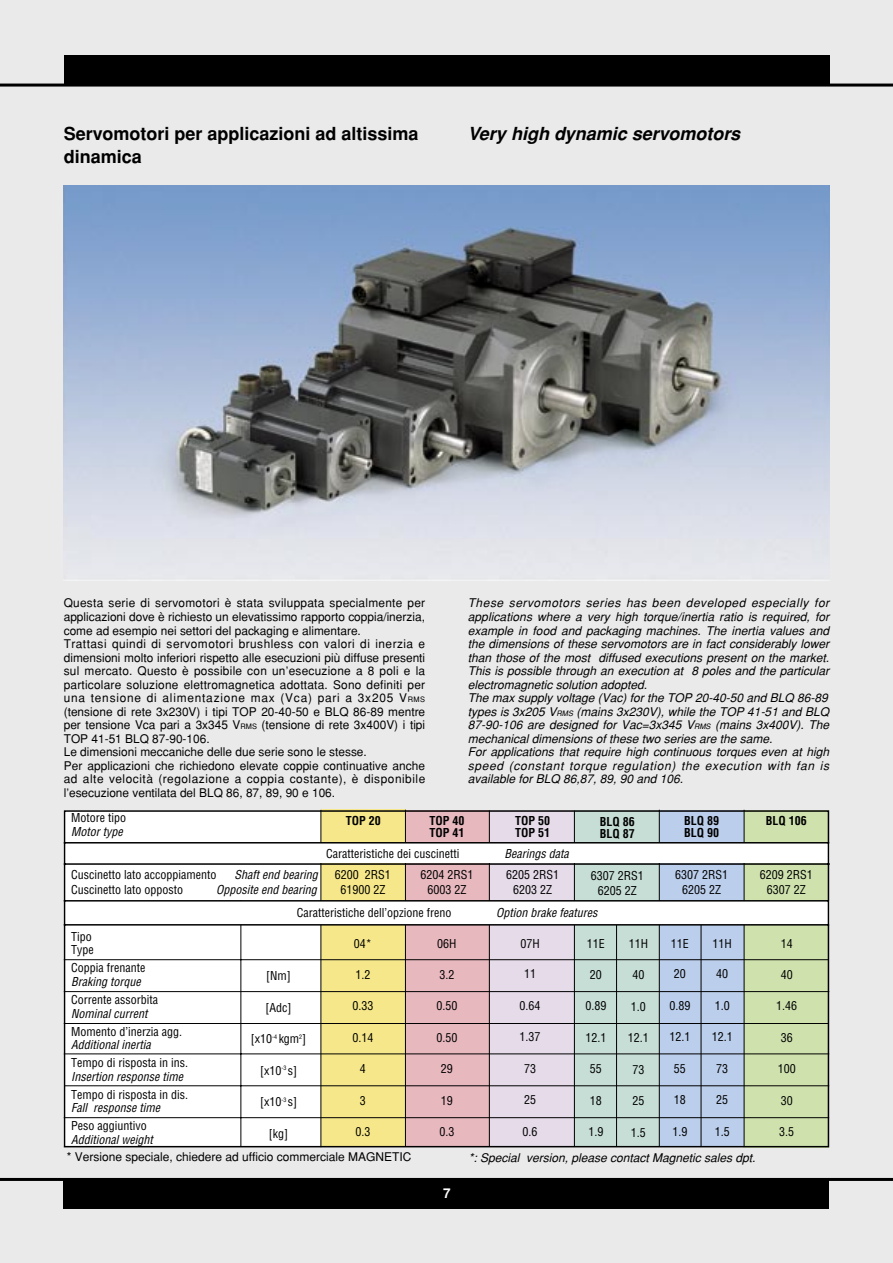
<style>
.page{position:relative;width:893px;height:1263px;background:#eaeaea}
.page>*{position:absolute;margin:0;border:0;box-sizing:border-box;transform-origin:0 0}
.t1{font:700 18px/22.5px "Helvetica";color:#000}
.t2{font:italic 700 18px "Helvetica";color:#000}
.t3{font:700 13.5px "Helvetica";color:#fff}
.t4{font:12px/13.5px "Helvetica";color:#000}
.t5{font:italic 12px/13.5px "Helvetica";color:#000}
.t6{font:condensed 12px/13.5px "Helvetica";color:#000}
.t7{font:italic condensed 12px/13.5px "Helvetica";color:#000}
.t8{font:700 condensed 12px/12px "Helvetica";color:#000}
.s1{font-size:7.5px}
.s2{font-style:italic}
.s3{font-style:normal}
</style>
<div class="page">
<div style="left:64px;top:55px;width:765px;height:30px;background:#000"></div>
<hr style="left:0;top:84px;width:893px;height:3px;background:#000">
<div style="left:64px;top:1179px;width:765px;height:30px;background:#000"></div>
<hr style="left:0;top:1178px;width:893px;height:3px;background:#000">
<img style="left:64px;top:185px;width:765px;height:396px">
<svg style="left:63px;top:809px;width:767px;height:339px;background:#dcdcd2"></svg>
<p class="t1" style="left:64px;top:123px;width:356px">Servomotori per applicazioni ad altissima dinamica</p>
<p class="t2" style="left:468px;top:124px;width:278px">Very hig h dynamic servomotors</p>
<p class="t4" style="left:64px;top:596px;width:363px">Questa serie di servomotori è stata sviluppata specialmente per applicazioni dove è richiesto un elevatissimo rapporto coppia/inerzia, come ad esempio nei settori del packaging e alimentare.<br>Trattasi quindi di servomotori brushless con valori di inerzia e dimensioni molto inferiori rispetto alle esecuzioni più diffuse presenti sul mercato. Questo è possibile con un’esecuzione a 8 poli e la particolare soluzione elettromagnetica adottata. Sono definiti per una tensione di alimentazione max (Vca) pari a 3x205 V<span class="s1">RMS </span>(tensione di rete 3x230V) i tipi TOP 20-40-50 e BLQ 86-89 mentre per tensione Vca pari a 3x345 V<span class="s1">RMS</span> (tensione di rete 3x400V) i tipi TOP 41-51 BLQ 87-90-106.<br>Le dimensioni meccaniche delle due serie sono le stesse.<br>Per applicazioni che richiedono elevate coppie continuative anche ad alte velocità (regolazione a coppia costante), è disponibile l’esecuzione ventilata del BLQ 86, 87, 89, 90 e 106.</p>
<p class="t5" style="left:468px;top:596px;width:366px">These servomotors series has been developed especially for applications where a very high torque/inertia ratio is required, for example in food and packaging machines. The inertia values and the dimensions of these servomotors are in fact considerably lower than those of the most diffused executions present on the market.<br>This is possible through an execution at 8 poles and the particular electromagnetic solution adopted.<br>The max supply voltage (Vac)forthe TOP 20-40-50 and BLQ 86-89 types is 3x205 V<span class="s1">RMS</span> (mains 3x230V),while the TOP 41-51 and BLQ 87-90-106 are designed for Vac=3x345 V<span class="s1">RMS</span> (mains 3x400V). The mechanicaldimensions ofthese two series are the same.<br>For applications that require high continuous torques even at high speed (constant torque regulation) the execution with fan is available forBLQ 86,87,89,90 and 106.</p>
<p class="t8" style="left:600px;top:815px;width:37px">BLQ 86<br>BLQ 87</p>
<p class="t6" style="left:591px;top:868px;width:55px;line-height:15px;text-align:center">6307 2RS1<br>6205 2Z</p>
<p class="t6" style="left:71px;top:811px;width:56px">Motore tipo<br><span class="s2">Motortype</span></p>
<p class="t8" style="left:429px;top:814px;width:37px">TOP 40<br>TOP 41</p>
<p class="t6" style="left:420px;top:867px;width:55px;line-height:15px;text-align:center">6204 2RS1<br>6003 2Z</p>
<p class="t8" style="left:346px;top:815px;width:37px">TOP 20</p>
<p class="t8" style="left:515px;top:815px;width:37px">TOP 50<br>TOP 51</p>
<p class="t6" style="left:506px;top:867px;width:55px;line-height:15px;text-align:center">6205 2RS1<br>6203 2Z</p>
<p class="t8" style="left:684px;top:815px;width:37px">BLQ 89<br>BLQ 90</p>
<p class="t6" style="left:675px;top:867px;width:55px;line-height:15px;text-align:center">6307 2RS1<br>6205 2Z</p>
<p class="t8" style="left:766px;top:815px;width:43px">BLQ 106</p>
<p class="t6" style="left:326px;top:847px;width:135px">Caratteristiche dei cuscinetti</p>
<p class="t7" style="left:504px;top:847px;width:69px">Bearingsdata</p>
<p class="t6" style="left:71px;top:868px;width:147px">Cuscinetto lato accoppiamento</p>
<p class="t7" style="left:234px;top:868px;width:88px">Shaftend bearing</p>
<p class="t6" style="left:71px;top:883px;width:113px">Cuscinetto lato opposto</p>
<p class="t7" style="left:216px;top:883px;width:105px">Oppositeend bearing</p>
<p class="t6" style="left:335px;top:867px;width:58px;line-height:15px;text-align:center">6200 2RS1<br>61900 2Z</p>
<p class="t6" style="left:760px;top:867px;width:55px;line-height:15px;text-align:center">6209 2RS1<br>6307 2Z</p>
<p class="t6" style="left:71px;top:929px;width:24px">Tipo<br>Type</p>
<p class="t6" style="left:71px;top:961px;width:76px">Coppia frenante<br><span class="s2">Braking torque</span></p>
<p class="t6" style="left:71px;top:993px;width:88px">Corrente assorbita<br><span class="s2">Nominalcurrent</span></p>
<p class="t6" style="left:71px;top:1024px;width:112px">Momento d’inerzia agg.<br><span class="s2">Additionalinertia</span></p>
<p class="t6" style="left:71px;top:1056px;width:118px">Tempo di risposta in ins.<br><span class="s2">Insertion responsetime</span></p>
<p class="t6" style="left:71px;top:1087px;width:118px">Tempo di risposta in dis.<br><span class="s2">Fall responsetime</span></p>
<p class="t7" style="left:71px;top:1119px;width:86px"><span class="s3">Peso aggiuntivo<br></span>Additionalweight</p>
<p class="t6" style="left:297px;top:906px;width:156px">Caratteristiche dell’opzione freno</p>
<p class="t7" style="left:496px;top:906px;width:106px">Option brakefeatures</p>
<p class="t6" style="left:266px;top:969px;width:26px">[Nm]</p>
<p class="t6" style="left:266px;top:1000px;width:27px">[Adc]</p>
<p class="t6" style="left:251px;top:1032px;width:57px">[x10<sup>-4</sup> kgm<sup>2</sup>]</p>
<p class="t6" style="left:260px;top:1063px;width:39px">[x10<sup>-3</sup> s]</p>
<p class="t6" style="left:260px;top:1095px;width:39px">[x10<sup>-3</sup> s]</p>
<p class="t6" style="left:269px;top:1126px;width:21px">[kg]</p>
<p class="t6" style="left:354px;top:937px;width:19px">04*</p>
<p class="t6" style="left:355px;top:968px;width:16px">1.2</p>
<p class="t6" style="left:352px;top:999px;width:22px">0.33</p>
<p class="t6" style="left:352px;top:1031px;width:22px">0.14</p>
<p class="t6" style="left:360px;top:1062px;width:7px">4</p>
<p class="t6" style="left:360px;top:1094px;width:7px">3</p>
<p class="t6" style="left:355px;top:1125px;width:16px">0.3</p>
<p class="t6" style="left:437px;top:937px;width:21px">06H</p>
<p class="t6" style="left:439px;top:967px;width:16px">3.2</p>
<p class="t6" style="left:436px;top:999px;width:22px">0.50</p>
<p class="t6" style="left:436px;top:1030px;width:22px">0.50</p>
<p class="t6" style="left:441px;top:1062px;width:13px">29</p>
<p class="t6" style="left:441px;top:1093px;width:13px">19</p>
<p class="t6" style="left:439px;top:1125px;width:16px">0.3</p>
<p class="t6" style="left:520px;top:936px;width:21px">07H</p>
<p class="t6" style="left:524px;top:967px;width:13px">11</p>
<p class="t6" style="left:520px;top:998px;width:22px">0.64</p>
<p class="t6" style="left:520px;top:1030px;width:22px">1.37</p>
<p class="t6" style="left:524px;top:1061px;width:13px">73</p>
<p class="t6" style="left:524px;top:1093px;width:13px">25</p>
<p class="t6" style="left:523px;top:1124px;width:16px">0.6</p>
<p class="t6" style="left:587px;top:937px;width:19px">11E</p>
<p class="t6" style="left:590px;top:967px;width:13px">20</p>
<p class="t6" style="left:585px;top:999px;width:22px">0.89</p>
<p class="t6" style="left:585px;top:1030px;width:22px">12.1</p>
<p class="t6" style="left:590px;top:1062px;width:13px">55</p>
<p class="t6" style="left:590px;top:1093px;width:13px">18</p>
<p class="t6" style="left:588px;top:1125px;width:16px">1.9</p>
<p class="t6" style="left:629px;top:937px;width:21px">11H</p>
<p class="t6" style="left:632px;top:968px;width:13px">40</p>
<p class="t6" style="left:631px;top:999px;width:16px">1.0</p>
<p class="t6" style="left:628px;top:1031px;width:22px">12.1</p>
<p class="t6" style="left:632px;top:1062px;width:13px">73</p>
<p class="t6" style="left:632px;top:1094px;width:13px">25</p>
<p class="t6" style="left:631px;top:1125px;width:16px">1.5</p>
<p class="t6" style="left:671px;top:936px;width:19px">11E</p>
<p class="t6" style="left:674px;top:967px;width:13px">20</p>
<p class="t6" style="left:669px;top:999px;width:22px">0.89</p>
<p class="t6" style="left:669px;top:1030px;width:22px">12.1</p>
<p class="t6" style="left:674px;top:1062px;width:13px">55</p>
<p class="t6" style="left:674px;top:1093px;width:13px">18</p>
<p class="t6" style="left:672px;top:1125px;width:16px">1.9</p>
<p class="t6" style="left:713px;top:936px;width:21px">11H</p>
<p class="t6" style="left:716px;top:967px;width:13px">40</p>
<p class="t6" style="left:715px;top:999px;width:16px">1.0</p>
<p class="t6" style="left:712px;top:1030px;width:22px">12.1</p>
<p class="t6" style="left:716px;top:1062px;width:13px">73</p>
<p class="t6" style="left:716px;top:1093px;width:13px">25</p>
<p class="t6" style="left:715px;top:1125px;width:16px">1.5</p>
<p class="t4" style="left:67px;top:1150px;width:346px">* Versione speciale, chiedere ad ufficio commerciale MAGNETIC</p>
<p class="t5" style="left:469px;top:1150px;width:291px">*:Special version,please contactMagnetic sales dpt.</p>
<p class="t3" style="left:443px;top:1185px;width:9px">7</p>
<p class="t6" style="left:781px;top:937px;width:13px">14</p>
<p class="t6" style="left:781px;top:968px;width:13px">40</p>
<p class="t6" style="left:776px;top:999px;width:22px">1.46</p>
<p class="t6" style="left:781px;top:1031px;width:13px">36</p>
<p class="t6" style="left:778px;top:1062px;width:19px">100</p>
<p class="t6" style="left:781px;top:1094px;width:13px">30</p>
<p class="t6" style="left:779px;top:1125px;width:16px">3.5</p>
</div>
